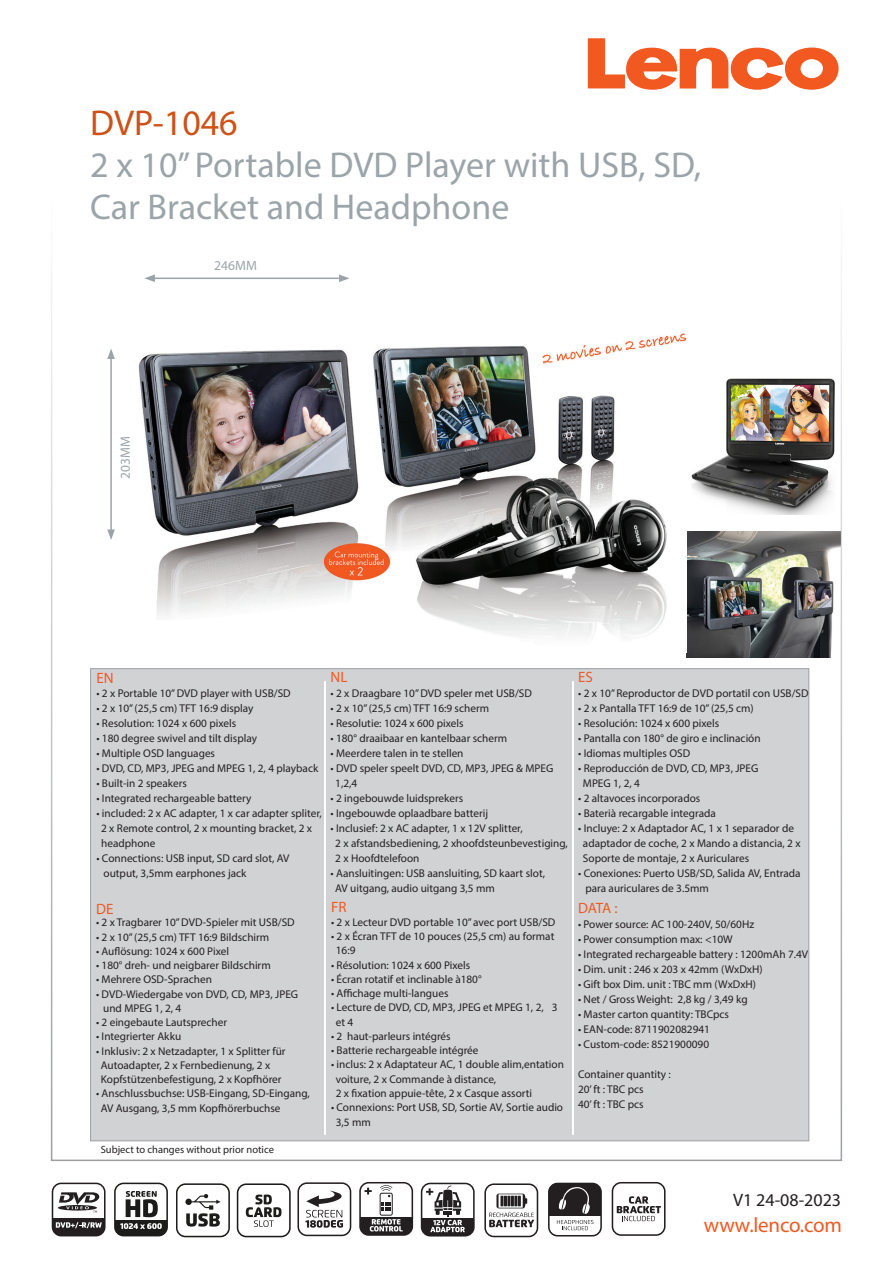
<style>
.page{position:relative;width:893px;height:1263px;background:#fff}
.page>*{position:absolute;margin:0;border:0;box-sizing:border-box;transform-origin:0 0}
.t1{font:36px "Myriad Pro";color:#9ba5a9}
.t2{font:36px "Myriad Pro";color:#cc5218}
.t3{font:21px "Myriad Pro";letter-spacing:-.01em;color:#f15921}
.t4{font:18px "Myriad Pro";color:#231f20}
.t5{font:15px "Myriad Pro";color:#f15921}
.t6{font:13.5px "Myriad Pro";letter-spacing:.005em;color:#9ba5a9}
.t7{font:11.25px/15px "Myriad Pro";color:#231f20}
.t8{font:10.5px "Myriad Pro";color:#231f20}
</style>
<div class="page">
<svg style="left:588px;top:38px;width:251px;height:52px"></svg>
<hr style="left:110px;top:357px;width:2px;height:175px;background:#9ba5a9">
<svg style="left:107px;top:349px;width:8px;height:10px"></svg>
<svg style="left:107px;top:529px;width:8px;height:11px"></svg>
<hr style="left:153px;top:278px;width:188px;height:1px;background:#9ba5a9">
<svg style="left:144px;top:274px;width:11px;height:8px"></svg>
<svg style="left:339px;top:274px;width:11px;height:8px"></svg>
<svg style="left:52px;top:1182px;width:54px;height:54px"></svg>
<svg style="left:297px;top:1182px;width:54px;height:54px"></svg>
<svg style="left:359px;top:1182px;width:54px;height:54px"></svg>
<svg style="left:421px;top:1183px;width:54px;height:53px"></svg>
<svg style="left:176px;top:1183px;width:54px;height:54px"></svg>
<svg style="left:484px;top:1183px;width:54px;height:54px"></svg>
<div style="left:90px;top:668px;width:719px;height:473px;background:#d1d2d4;border:1px solid #9d9fa2"></div>
<hr style="left:324px;top:681px;width:2px;height:453px;background:#fff">
<hr style="left:572px;top:681px;width:2px;height:453px;background:#fff">
<svg style="left:548px;top:1183px;width:54px;height:53px"></svg>
<svg style="left:612px;top:1182px;width:53px;height:54px"></svg>
<svg style="left:114px;top:1182px;width:54px;height:54px"></svg>
<svg style="left:237px;top:1183px;width:54px;height:54px"></svg>
<img style="left:686px;top:531px;width:153px;height:127px">
<img style="left:138px;top:333px;width:548px;height:304px">
<img style="left:691px;top:378px;width:144px;height:136px">
<p class="t2" style="left:90px;top:100px;width:149px">DVP-1046</p>
<p class="t1" style="left:90px;top:142px;width:612px">2 x 10” Portable DVD Player with USB, SD,</p>
<p class="t1" style="left:90px;top:184px;width:421px">Car Bracket and Headphone</p>
<p class="t6" style="left:117px;top:479px;width:44px;rotate:-90deg">203MM</p>
<p class="t6" style="left:214px;top:257px;width:44px">246MM</p>
<p class="t5" style="left:96px;top:669px;width:19px">EN</p>
<p class="t7" style="left:96px;top:685px;width:196px">• 2 x Portable 10” DVD player with USB/SD</p>
<p class="t7" style="left:96px;top:700px;width:159px">• 2 x 10” (25,5 cm) TFT 16:9 display</p>
<p class="t7" style="left:96px;top:715px;width:141px">• Resolution: 1024 x 600 pixels</p>
<p class="t7" style="left:96px;top:730px;width:162px">• 180 degree swivel and tilt display</p>
<p class="t7" style="left:96px;top:745px;width:120px">• Multiple OSD languages</p>
<p class="t7" style="left:96px;top:760px;width:223px">• DVD, CD, MP3, JPEG and MPEG 1, 2, 4 playback</p>
<p class="t7" style="left:96px;top:775px;width:92px">• Built-in 2 speakers</p>
<p class="t7" style="left:96px;top:790px;width:157px">• Integrated rechargeable battery</p>
<p class="t7" style="left:101px;top:805px;width:222px;text-indent:-5px">• included: 2 x AC adapter, 1 x car adapter spliter,<br>2 x Remote control, 2 x mounting bracket, 2 x headphone</p>
<p class="t7" style="left:104px;top:850px;width:187px;text-indent:-7px">• Connections: USB input, SD card slot, AV output, 3,5mm earphones jack</p>
<p class="t5" style="left:96px;top:899px;width:19px">DE</p>
<p class="t7" style="left:96px;top:915px;width:200px">• 2 x Tragbarer 10” DVD-Spieler mit USB/SD</p>
<p class="t7" style="left:96px;top:929px;width:175px">• 2 x 10” (25,5 cm) TFT 16:9 Bildschirm</p>
<p class="t7" style="left:96px;top:943px;width:134px">• Auflösung: 1024 x 600 Pixel</p>
<p class="t7" style="left:96px;top:958px;width:176px">• 180° dreh- und neigbarer Bildschirm</p>
<p class="t7" style="left:96px;top:972px;width:117px">• Mehrere OSD-Sprachen</p>
<p class="t7" style="left:103px;top:986px;width:196px;line-height:14.2px;text-indent:-7px">• DVD-Wiedergabe von DVD, CD, MP3, JPEG und MPEG 1, 2, 4</p>
<p class="t7" style="left:96px;top:1015px;width:133px">• 2 eingebaute Lautsprecher</p>
<p class="t7" style="left:96px;top:1029px;width:87px">• Integrierter Akku</p>
<p class="t7" style="left:96px;top:1043px;width:191px">• Inklusiv: 2 x Netzadapter, 1 x Splitter für</p>
<p class="t7" style="left:101px;top:1058px;width:182px;line-height:14.2px">Autoadapter, 2 x Fernbedienung, 2 x<br>Kopfstützenbefestigung, 2 x Kopfhörer</p>
<p class="t7" style="left:96px;top:1086px;width:215px">• Anschlussbuchse: USB-Eingang, SD-Eingang,</p>
<p class="t7" style="left:101px;top:1100px;width:181px">AV Ausgang, 3,5 mm Kopfhörerbuchse</p>
<p class="t8" style="left:101px;top:1143px;width:175px">Subject to changes without prior notice</p>
<p class="t5" style="left:331px;top:667px;width:18px">NL</p>
<p class="t7" style="left:331px;top:685px;width:203px">• 2 x Draagbare 10” DVD speler met USB/SD</p>
<p class="t7" style="left:331px;top:700px;width:160px">• 2 x 10” (25,5 cm) TFT 16:9 scherm</p>
<p class="t7" style="left:331px;top:715px;width:135px">• Resolutie: 1024 x 600 pixels</p>
<p class="t7" style="left:331px;top:730px;width:178px">• 180° draaibaar en kantelbaar scherm</p>
<p class="t7" style="left:331px;top:745px;width:135px">• Meerdere talen in te stellen</p>
<p class="t7" style="left:335px;top:760px;width:219px;text-indent:-5px">• DVD speler speelt DVD, CD, MP3, JPEG &amp; MPEG<br>1,2,4</p>
<p class="t7" style="left:331px;top:790px;width:134px">• 2 ingebouwde luidsprekers</p>
<p class="t7" style="left:331px;top:805px;width:159px">• Ingebouwde oplaadbare batterij</p>
<p class="t7" style="left:335px;top:820px;width:234px;text-indent:-5px">• Inclusief: 2 x AC adapter, 1 x 12V splitter,<br>2 x afstandsbediening, 2 xhoofdsteunbevestiging,</p>
<p class="t7" style="left:335px;top:850px;width:86px">2 x Hoofdtelefoon</p>
<p class="t7" style="left:331px;top:865px;width:216px">• Aansluitingen: USB aansluiting, SD kaart slot,</p>
<p class="t7" style="left:335px;top:880px;width:161px">AV uitgang, audio uitgang 3,5 mm</p>
<p class="t5" style="left:331px;top:897px;width:17px">FR</p>
<p class="t7" style="left:331px;top:914px;width:226px">• 2 x Lecteur DVD portable 10’’ avec port USB/SD</p>
<p class="t7" style="left:336px;top:929px;width:220px;line-height:14.2px;text-indent:-5px">• 2 x Écran TFT de 10 pouces (25,5 cm) au format<br>16:9</p>
<p class="t7" style="left:331px;top:957px;width:141px">• Résolution: 1024 x 600 Pixels</p>
<p class="t7" style="left:331px;top:971px;width:152px">• Écran rotatif et inclinable à180°</p>
<p class="t7" style="left:331px;top:985px;width:119px">• Affichage multi-langues</p>
<p class="t7" style="left:336px;top:1000px;width:223px;line-height:14.2px;text-indent:-5px">• Lecture de DVD, CD, MP3, JPEG et MPEG 1, 2, 3 et 4</p>
<p class="t7" style="left:331px;top:1028px;width:121px">• 2 haut-parleurs intégrés</p>
<p class="t7" style="left:331px;top:1042px;width:149px">• Batterie rechargeable intégrée</p>
<p class="t7" style="left:336px;top:1057px;width:230px;line-height:14.2px;text-indent:-5px">• inclus: 2 x Adaptateur AC, 1 double alim,entation voiture, 2 x Commande à distance,<br>2 x fixation appuie-tête, 2 x Casque assorti</p>
<p class="t7" style="left:336px;top:1099px;width:229px;text-indent:-5px">• Connexions: Port USB, SD, Sortie AV, Sortie audio<br>3,5 mm</p>
<p class="t5" style="left:578px;top:667px;width:16px">ES</p>
<p class="t7" style="left:578px;top:685px;width:232px">• 2 x 10” Reproductor de DVD portatil con USB/SD</p>
<p class="t7" style="left:578px;top:700px;width:177px">• 2 x Pantalla TFT 16:9 de 10” (25,5 cm)</p>
<p class="t7" style="left:578px;top:715px;width:143px">• Resolución: 1024 x 600 pixels</p>
<p class="t7" style="left:578px;top:730px;width:184px">• Pantalla con 180° de giro e inclinación</p>
<p class="t7" style="left:578px;top:745px;width:113px">• Idiomas multiples OSD</p>
<p class="t7" style="left:583px;top:760px;width:177px;text-indent:-5px">• Reproducción de DVD, CD, MP3, JPEG<br>MPEG 1, 2, 4</p>
<p class="t7" style="left:578px;top:790px;width:124px">• 2 altavoces incorporados</p>
<p class="t7" style="left:578px;top:805px;width:139px">• Baterià recargable integrada</p>
<p class="t7" style="left:583px;top:820px;width:219px;text-indent:-5px">• Incluye: 2 x Adaptador AC, 1 x 1 separador de adaptador de coche, 2 x Mando a distancia, 2 x<br>Soporte de montaje, 2 x Auriculares</p>
<p class="t7" style="left:585px;top:865px;width:217px;text-indent:-7px">• Conexiones: Puerto USB/SD, Salida AV, Entrada para auriculares de 3.5mm</p>
<p class="t5" style="left:578px;top:899px;width:41px">DATA :</p>
<p class="t7" style="left:578px;top:917px;width:178px">• Power source: AC 100-240V, 50/60Hz</p>
<p class="t7" style="left:578px;top:932px;width:156px">• Power consumption max: &lt;10W</p>
<p class="t7" style="left:578px;top:947px;width:232px">• Integrated rechargeable battery : 1200mAh 7.4V</p>
<p class="t7" style="left:578px;top:962px;width:186px">• Dim. unit : 246 x 203 x 42mm (WxDxH)</p>
<p class="t7" style="left:578px;top:977px;width:180px">• Gift box Dim. unit : TBC mm (WxDxH)</p>
<p class="t7" style="left:578px;top:992px;width:171px">• Net / Gross Weight: 2,8 kg / 3,49 kg</p>
<p class="t7" style="left:578px;top:1007px;width:153px">• Master carton quantity: TBCpcs</p>
<p class="t7" style="left:578px;top:1022px;width:133px">• EAN-code: 8711902082941</p>
<p class="t7" style="left:578px;top:1037px;width:133px">• Custom-code: 8521900090</p>
<p class="t7" style="left:578px;top:1067px;width:94px">Container quantity :</p>
<p class="t7" style="left:578px;top:1082px;width:67px">20’ ft : TBC pcs</p>
<p class="t7" style="left:578px;top:1097px;width:67px">40’ ft : TBC pcs</p>
<p class="t4" style="left:733px;top:1189px;width:110px">V1 24-08-2023</p>
<p class="t3" style="left:704px;top:1212px;width:139px">www.lenco.com</p>
</div>
